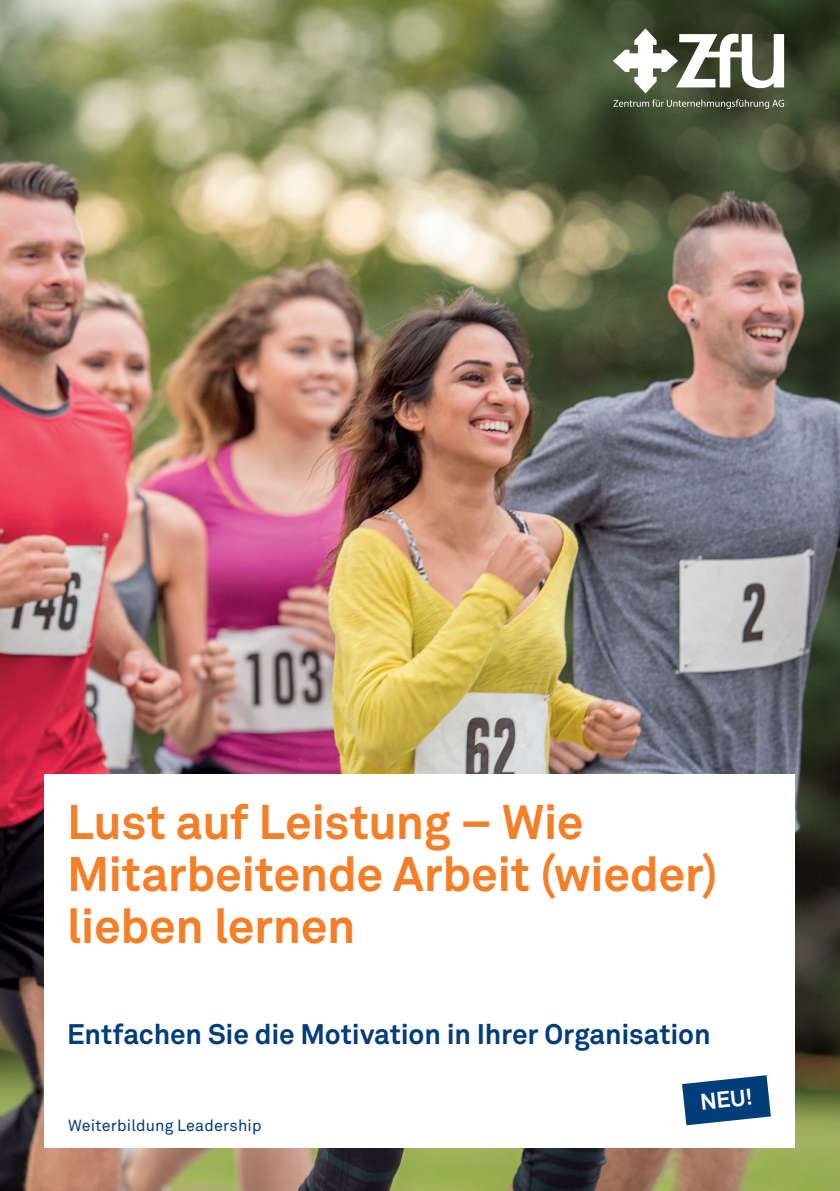
<style>
.page{position:relative;width:840px;height:1191px;background:#fff}
.page>*{position:absolute;margin:0;border:0;box-sizing:border-box;transform-origin:0 0}
.t1{font:700 48px/52px "Akkurat Office";letter-spacing:-.01em;color:#f47f28}
.t2{font:700 28px "Akkurat Office";letter-spacing:-.005em;color:#013c7b}
.t3{font:700 22.6px "Akkurat Office";color:#fff}
.t4{font:16px "Akkurat Office";letter-spacing:.01em;color:#013c7b}
</style>
<div class="page">
<img style="left:0;top:0;width:839px;height:1191px">
<svg style="left:612px;top:28px;width:171px;height:65px"></svg>
<svg style="left:613px;top:99px;width:170px;height:10px;background:#646d59"></svg>
<div style="left:44px;top:774px;width:750px;height:373px;background:#fff"></div>
<svg style="left:682px;top:1075px;width:88px;height:50px"></svg>
<p class="t1" style="left:67px;top:796px;width:651px">Lust auf Leistung – Wie<br>Mitarbeitende Arbeit (wieder) lieben lernen</p>
<p class="t2" style="left:67px;top:1017px;width:644px">Entfachen Sie die Motivation in Ihrer Organisation</p>
<p class="t4" style="left:68px;top:1116px;width:195px">Weiterbildung Leadership</p>
<p class="t3" style="left:698px;top:1088px;width:54px;rotate:-6deg">NEU!</p>
</div>
